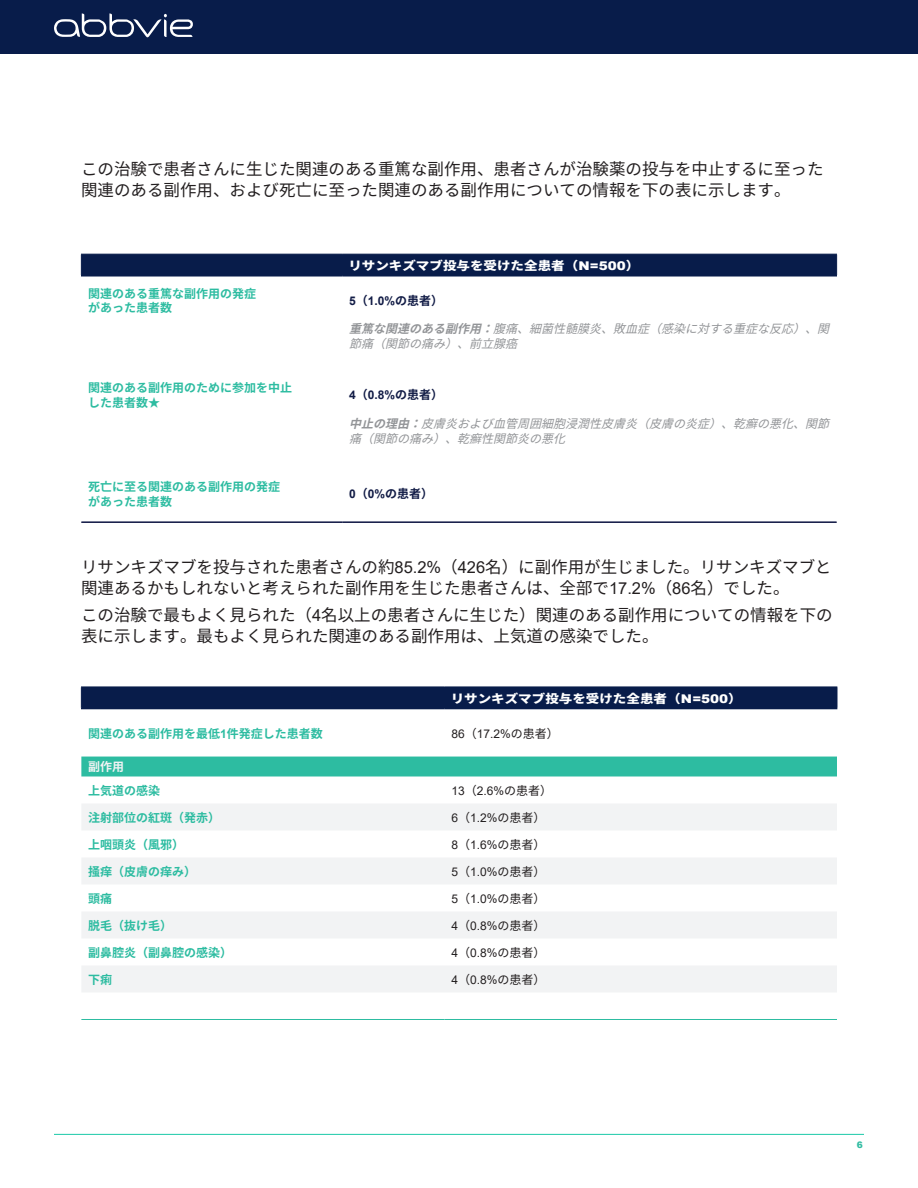
<style>
.page{position:relative;width:918px;height:1188px;background:#fff}
.page>*{position:absolute;margin:0;border:0;box-sizing:border-box;transform-origin:0 0}
.Paragraph_Style_1{font:16.5px/21px "Noto Sans CJ Kjp";color:#231f20}
.t1{font:700 12px/14.4px "Noto Sans CJ Kjp";color:#2dbca1}
.Body_Bullets{font:italic 12px/15px "Noto Sans CJ Kjp";color:#939598}
.Body_Bullets-2{font:12px "Arial";color:#231f20}
.t2{font:900 12px "Noto Sans CJ Kjp";color:#fff;scale:1.13 1}
.Body_Bullets-3{font:700 12px "Arial";color:#121c46}
.Body_Bullets-4{font:700 12px "Noto Sans CJ Kjp";color:#121c46}
.t3{font:700 12px "Noto Sans CJ Kjp";color:#f2f3f4}
.Body_Bullets-5{font:900 9px "Arial";color:#33bda3}
.s1{font-family:"Arial"}
.s2{font-family:"Noto Sans CJ Kjp"}
.s3{font-weight:700}
</style>
<div class="page">
<div style="left:0;top:0;width:918px;height:54px;background:#081c4a"></div>
<svg style="left:54px;top:13px;width:139px;height:24px"></svg>
<hr style="left:54px;top:1134px;width:810px;height:1px;background:#1ac9a8">
<div style="left:81px;top:254px;width:756px;height:21px;background:#081c4a"></div>
<hr style="left:81px;top:275px;width:261px;height:2px;background:#081c4a">
<hr style="left:342px;top:275px;width:495px;height:2px;background:#081c4a">
<hr style="left:81px;top:522px;width:261px;height:1px;background:#141c48">
<hr style="left:342px;top:522px;width:495px;height:1px;background:#141c48">
<div style="left:81px;top:757px;width:756px;height:19px;background:#2dbca1"></div>
<svg style="left:82px;top:804px;width:755px;height:188px;fill:#f2f3f4"></svg>
<div style="left:81px;top:687px;width:757px;height:22px;background:#081c4a"></div>
<hr style="left:81px;top:708px;width:364px;height:1px;background:#081c4a">
<hr style="left:445px;top:708px;width:392px;height:1px;background:#081c4a">
<hr style="left:81px;top:1019px;width:364px;height:1px;background:#2dbca1">
<hr style="left:445px;top:1019px;width:392px;height:1px;background:#2dbca1">
<p class="Paragraph_Style_1" style="left:81px;top:159px;width:744px">この治験で患者さんに生じた関連のある重篤な副作用、患者さんが治験薬の投与を中止するに至った関連のある副作用、および死亡に至った関連のある副作用についての情報を下の表に示します。</p>
<p class="t2" style="left:348px;top:259px;width:259px">リサンキズマブ投与を受けた全患者（<span class="s1">N=500</span>）</p>
<p class="t1" style="left:88px;top:286px;width:169px">関連のある重篤な副作用の発症があった患者数</p>
<p class="Body_Bullets-3" style="left:349px;top:292px;width:96px">5<span class="s2">（</span>1.0%<span class="s2">の患者）</span></p>
<p class="Body_Bullets" style="left:349px;top:322px;width:489px"><span class="s3">重篤な関連のある副作用：</span>腹痛、細菌性髄膜炎、敗血症（感染に対する重症な反応）、関節痛（関節の痛み）、前立腺癌</p>
<p class="t1" style="left:88px;top:381px;width:205px">関連のある副作用のために参加を中止した患者数★</p>
<p class="Body_Bullets-3" style="left:349px;top:387px;width:96px">4<span class="s2">（</span>0.8%<span class="s2">の患者）</span></p>
<p class="Body_Bullets" style="left:349px;top:416px;width:489px"><span class="s3">中止の理由：</span>皮膚炎および血管周囲細胞浸潤性皮膚炎（皮膚の炎症）、乾癬の悪化、関節痛（関節の痛み）、乾癬性関節炎の悪化</p>
<p class="t1" style="left:88px;top:480px;width:193px">死亡に至る関連のある副作用の発症があった患者数</p>
<p class="Body_Bullets-4" style="left:349px;top:487px;width:86px"><span class="s1">0</span>（<span class="s1">0%</span>の患者）</p>
<p class="Paragraph_Style_1" style="left:81px;top:556px;width:752px">リサンキズマブを投与された患者さんの約<span class="s1">85.2%</span>（<span class="s1">426</span>名）に副作用が生じました。リサンキズマブと関連あるかもしれないと考えられた副作用を生じた患者さんは、全部で<span class="s1">17.2%</span>（<span class="s1">86</span>名）でした。</p>
<p class="Paragraph_Style_1" style="left:81px;top:605px;width:753px">この治験で最もよく見られた（<span class="s1">4</span>名以上の患者さんに生じた）関連のある副作用についての情報を下の表に示します。最もよく見られた関連のある副作用は、上気道の感染でした。</p>
<p class="t2" style="left:451px;top:691px;width:259px">リサンキズマブ投与を受けた全患者（<span class="s1">N=500</span>）</p>
<p class="t1" style="left:88px;top:726px;width:236px">関連のある副作用を最低<span class="s1">1</span>件発症した患者数</p>
<p class="Body_Bullets-2" style="left:451px;top:725px;width:109px">86<span class="s2">（</span>17.2%<span class="s2">の患者）</span></p>
<p class="t3" style="left:88px;top:760px;width:37px">副作用</p>
<p class="t1" style="left:88px;top:783px;width:73px">上気道の感染</p>
<p class="Body_Bullets-2" style="left:451px;top:782px;width:102px">13<span class="s2">（</span>2.6%<span class="s2">の患者）</span></p>
<p class="t1" style="left:88px;top:810px;width:133px">注射部位の紅斑（発赤）</p>
<p class="Body_Bullets-2" style="left:451px;top:809px;width:96px">6<span class="s2">（</span>1.2%<span class="s2">の患者）</span></p>
<p class="t1" style="left:88px;top:837px;width:97px">上咽頭炎（風邪）</p>
<p class="Body_Bullets-2" style="left:451px;top:836px;width:96px">8<span class="s2">（</span>1.6%<span class="s2">の患者）</span></p>
<p class="t1" style="left:88px;top:864px;width:109px">掻痒（皮膚の痒み）</p>
<p class="Body_Bullets-2" style="left:451px;top:863px;width:96px">5<span class="s2">（</span>1.0%<span class="s2">の患者）</span></p>
<p class="t1" style="left:88px;top:891px;width:25px">頭痛</p>
<p class="Body_Bullets-2" style="left:451px;top:890px;width:96px">5<span class="s2">（</span>1.0%<span class="s2">の患者）</span></p>
<p class="t1" style="left:88px;top:918px;width:85px">脱毛（抜け毛）</p>
<p class="Body_Bullets-2" style="left:451px;top:917px;width:96px">4<span class="s2">（</span>0.8%<span class="s2">の患者）</span></p>
<p class="t1" style="left:88px;top:945px;width:145px">副鼻腔炎（副鼻腔の感染）</p>
<p class="Body_Bullets-2" style="left:451px;top:944px;width:96px">4<span class="s2">（</span>0.8%<span class="s2">の患者）</span></p>
<p class="t1" style="left:88px;top:972px;width:25px">下痢</p>
<p class="Body_Bullets-2" style="left:451px;top:971px;width:96px">4<span class="s2">（</span>0.8%<span class="s2">の患者）</span></p>
<p class="Body_Bullets-5" style="left:857px;top:1139px;width:8px">6</p>
</div>
